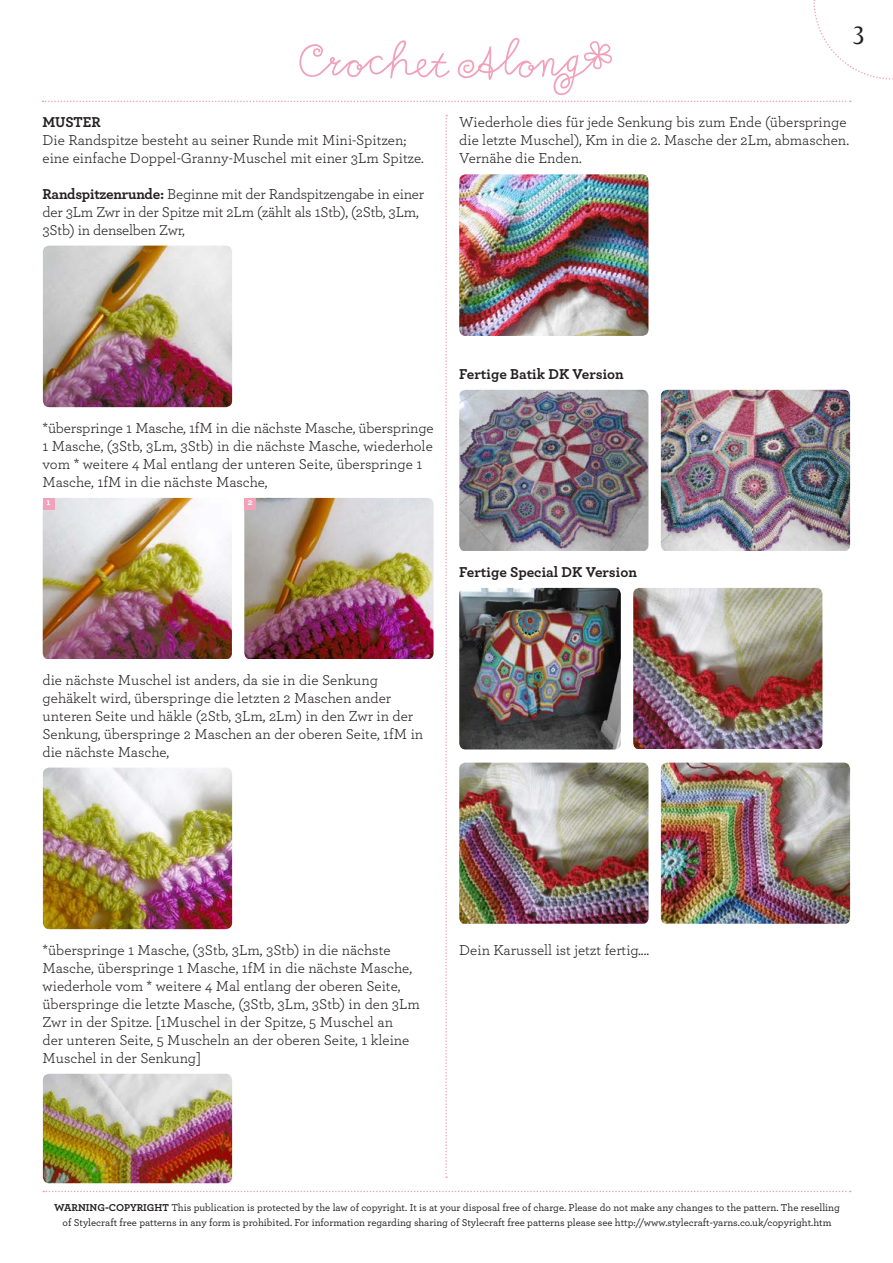
<style>
.page{position:relative;width:893px;height:1263px;background:#fff}
.page>*{position:absolute;margin:0;border:0;box-sizing:border-box;transform-origin:0 0}
.t1{font:27px "Baker Signet BT";color:#231f20}
.t2{font:15px/18px "Archer";color:#231f20}
.t3{font:700 15px "Archer";color:#231f20}
.t4{font:500 10.5px/15px "Archer";color:#231f20;text-align:center}
.t5{font:700 9px "Archer";color:#fff}
.s1{font-weight:700}
</style>
<div class="page">
<svg style="left:813px;top:0;width:80px;height:80px"></svg>
<img style="left:43px;top:498px;width:189px;height:161px">
<img style="left:459px;top:390px;width:189px;height:161px">
<img style="left:459px;top:763px;width:189px;height:161px">
<img style="left:459px;top:588px;width:162px;height:161px">
<img style="left:43px;top:246px;width:189px;height:161px">
<img style="left:459px;top:174px;width:189px;height:162px">
<img style="left:43px;top:767px;width:189px;height:162px">
<img style="left:43px;top:1074px;width:189px;height:109px">
<svg style="left:43px;top:101px;width:808px;height:1px"></svg>
<svg style="left:299px;top:40px;width:151px;height:38px"></svg>
<svg style="left:458px;top:38px;width:154px;height:57px"></svg>
<svg style="left:445px;top:115px;width:2px;height:1063px"></svg>
<img style="left:244px;top:498px;width:190px;height:161px">
<img style="left:661px;top:390px;width:189px;height:161px">
<img style="left:661px;top:763px;width:189px;height:161px">
<img style="left:633px;top:588px;width:189px;height:161px">
<div style="left:43px;top:498px;width:11px;height:12px;background:#f1a1ba"></div>
<div style="left:244px;top:498px;width:12px;height:12px;background:#f1a1ba"></div>
<svg style="left:43px;top:1191px;width:808px;height:1px"></svg>
<p class="t3" style="left:43px;top:110px;width:60px">MUSTER</p>
<p class="t2" style="left:43px;top:130px;width:383px">Die Randspitze besteht au seiner Runde mit Mini-Spitzen; eine einfache Doppel-Granny-Muschel mit einer 3Lm Spitze.</p>
<p class="t2" style="left:43px;top:184px;width:383px"><span class="s1">Randspitzenrunde:</span> Beginne mit der Randspitzengabe in einer der 3Lm Zwr in der Spitze mit 2Lm (zählt als 1Stb), (2Stb, 3Lm,<br>3Stb) in denselben Zwr,</p>
<p class="t1" style="left:852px;top:20px;width:16px">3</p>
<p class="t2" style="left:459px;top:112px;width:391px">Wiederhole dies für jede Senkung bis zum Ende (überspringe die letzte Muschel), Km in die 2. Masche der 2Lm, abmaschen.<br>Vernähe die Enden.</p>
<p class="t2" style="left:43px;top:418px;width:393px">*überspringe 1 Masche, 1fM in die nächste Masche, überspringe 1 Masche, (3Stb, 3Lm, 3Stb) in die nächste Masche, wiederhole vom * weitere 4 Mal entlang der unteren Seite, überspringe 1<br>Masche, 1fM in die nächste Masche,</p>
<p class="t5" style="left:47px;top:495px;width:5px">1</p>
<p class="t5" style="left:248px;top:495px;width:6px">2</p>
<p class="t3" style="left:459px;top:362px;width:166px">Fertige Batik DK Version</p>
<p class="t3" style="left:459px;top:560px;width:179px">Fertige Special DK Version</p>
<p class="t2" style="left:43px;top:670px;width:382px">die nächste Muschel ist anders, da sie in die Senkung gehäkelt wird, überspringe die letzten 2 Maschen ander unteren Seite und häkle (2Stb, 3Lm, 2Lm) in den Zwr in der Senkung, überspringe 2 Maschen an der oberen Seite, 1fM in die nächste Masche,</p>
<p class="t2" style="left:43px;top:940px;width:379px">*überspringe 1 Masche, (3Stb, 3Lm, 3Stb) in die nächste Masche, überspringe 1 Masche, 1fM in die nächste Masche, wiederhole vom * weitere 4 Mal entlang der oberen Seite, überspringe die letzte Masche, (3Stb, 3Lm, 3Stb) in den 3Lm Zwr in der Spitze. [1Muschel in der Spitze, 5 Muschel an<br>der unteren Seite, 5 Muscheln an der oberen Seite, 1 kleine Muschel in der Senkung]</p>
<p class="t2" style="left:459px;top:940px;width:192px">Dein Karussell ist jetzt fertig....</p>
<p class="t4" style="left:54px;top:1199px;width:787px"><span class="s1">WARNING-COPYRIGHT</span> This publication is protected by the law of copyright. It is at your disposal free of charge. Please do not make any changes to the pattern. The reselling of Stylecraft free patterns in any form is prohibited. For information regarding sharing of Stylecraft free patterns please see http://www.stylecraft-yarns.co.uk/copyright.htm</p>
</div>
